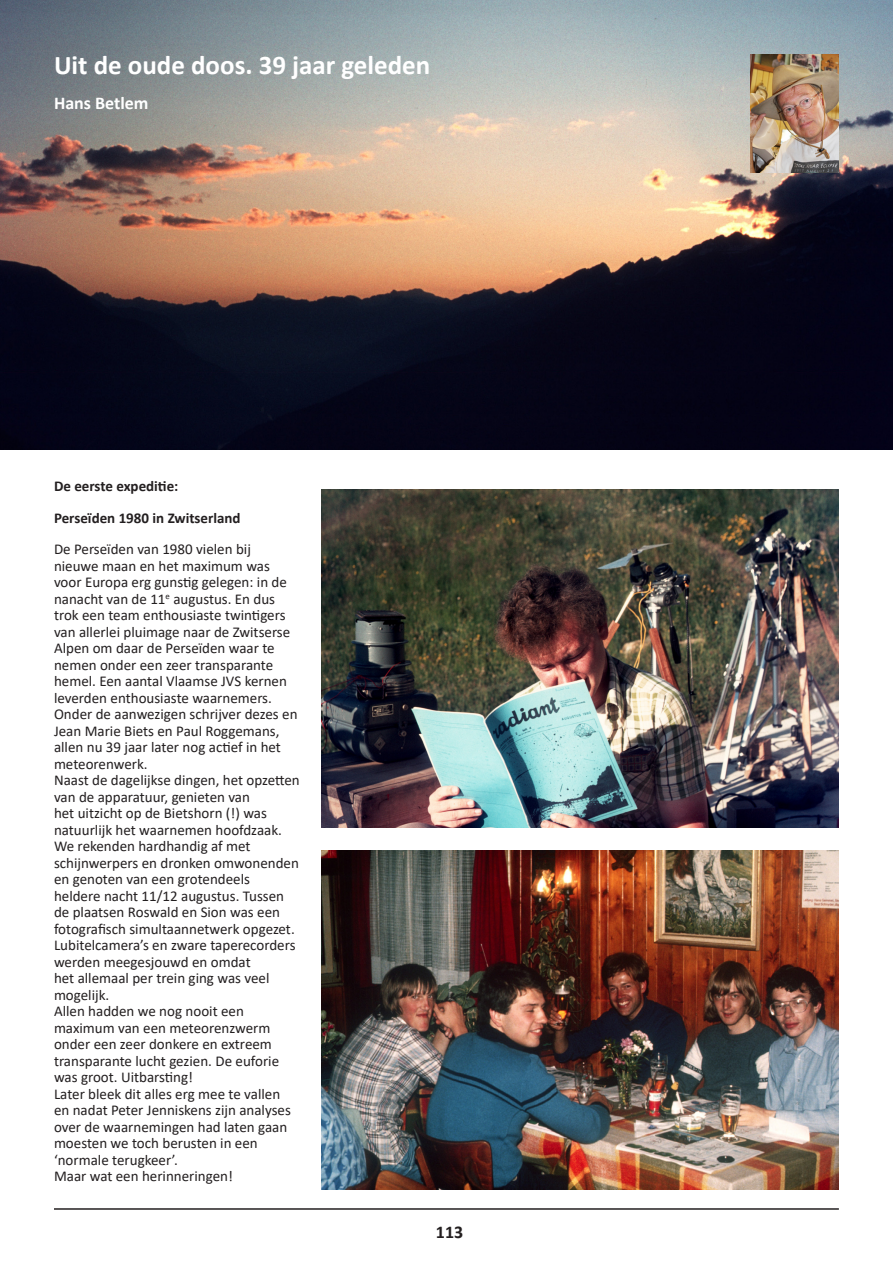
<style>
.page{position:relative;width:893px;height:1263px;background:#fff}
.page>*{position:absolute;margin:0;border:0;box-sizing:border-box;transform-origin:0 0}
.Standaard{font:700 27px "Calibri";color:#fff}
.Standaard-2{font:700 18px "Calibri";color:#fff}
.t1{font:700 18px "Calibri";color:#231f20}
.Standaard-3{font:15px/16.5px "Calibri";color:#231f20}
.Standaard-4{font:700 15px "Calibri";color:#231f20}
</style>
<div class="page">
<img style="left:0;top:0;width:893px;height:450px">
<img style="left:750px;top:54px;width:89px;height:119px">
<img style="left:322px;top:490px;width:517px;height:338px">
<img style="left:322px;top:850px;width:517px;height:339px">
<hr style="left:54px;top:1208px;width:785px;height:2px;background:#231f20">
<p class="Standaard" style="left:54px;top:46px;width:378px">Uit de oude doos. 39 jaar geleden</p>
<p class="Standaard-2" style="left:54px;top:90px;width:96px">Hans Betlem</p>
<p class="Standaard-4" style="left:54px;top:475px;width:126px">De eerste expeditie:</p>
<p class="Standaard-4" style="left:54px;top:507px;width:188px">Perseïden 1980 in Zwitserland</p>
<p class="Standaard-3" style="left:54px;top:540px;width:247px">De Perseïden van 1980 vielen bij<br>nieuwe maan en het maximum was voor Europa erg gunstig gelegen: in de nanacht van de 11<sup>e</sup> augustus. En dus trok een team enthousiaste twintigers van allerlei pluimage naar de Zwitserse Alpen om daar de Perseïden waar te nemen onder een zeer transparante hemel. Een aantal Vlaamse JVS kernen leverden enthousiaste waarnemers.<br>Onder de aanwezigen schrijver dezes en Jean Marie Biets en Paul Roggemans, allen nu 39 jaar later nog actief in het meteorenwerk.<br>Naast de dagelijkse dingen, het opzetten van de apparatuur, genieten van<br>het uitzicht op de Bietshorn (!) was natuurlijk het waarnemen hoofdzaak.<br>We rekenden hardhandig af met schijnwerpers en dronken omwonenden en genoten van een grotendeels heldere nacht 11/12 augustus. Tussen de plaatsen Roswald en Sion was een fotografisch simultaannetwerk opgezet.<br>Lubitelcamera’s en zware taperecorders werden meegesjouwd en omdat<br>het allemaal per trein ging was veel mogelijk.<br>Allen hadden we nog nooit een maximum van een meteorenzwerm onder een zeer donkere en extreem transparante lucht gezien. De euforie was groot. Uitbarsting!<br>Later bleek dit alles erg mee te vallen<br>en nadat Peter Jenniskens zijn analyses over de waarnemingen had laten gaan moesten we toch berusten in een ‘normale terugkeer’.<br>Maar wat een herinneringen!</p>
<p class="t1" style="left:436px;top:1219px;width:29px">113</p>
</div>
